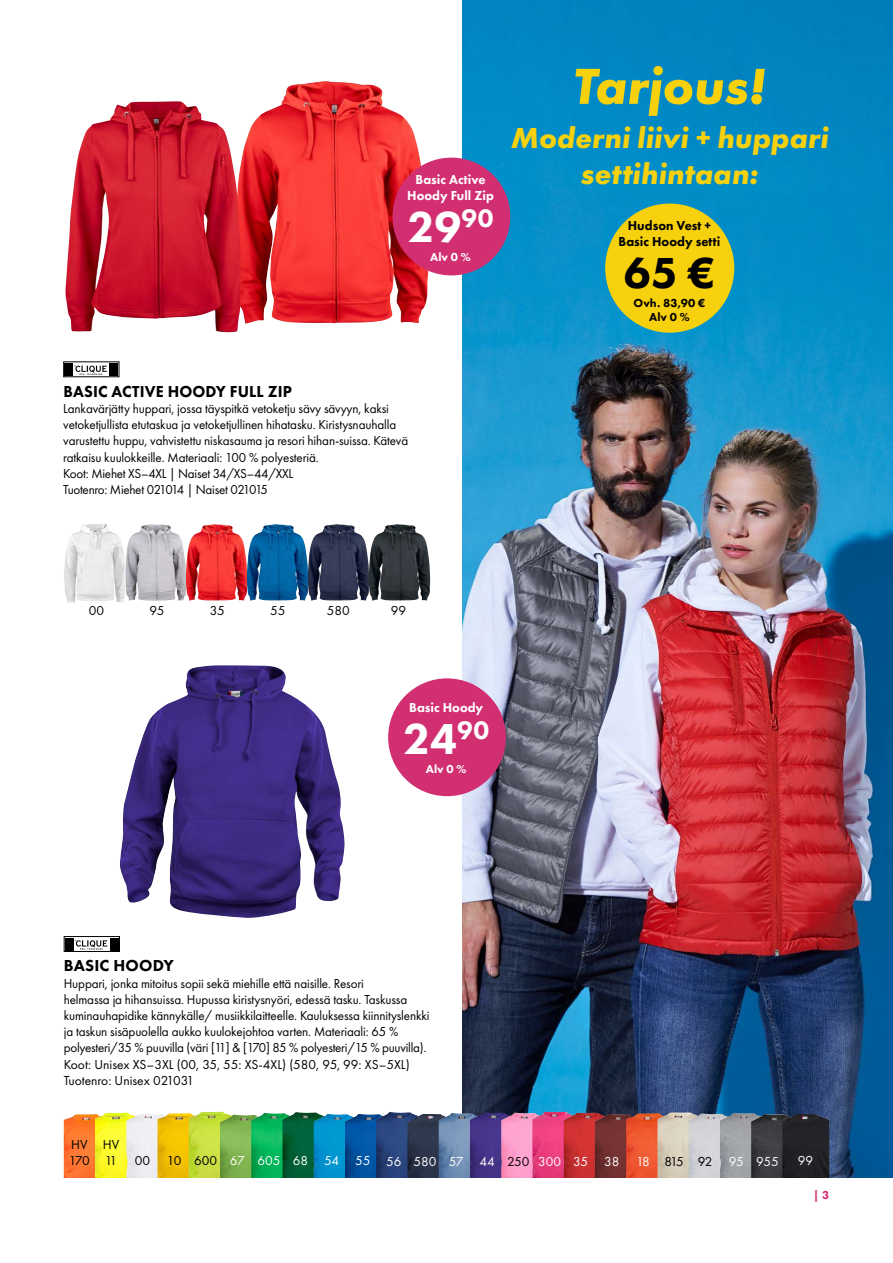
<style>
.page{position:relative;width:893px;height:1263px;background:#fff}
.page>*{position:absolute;margin:0;border:0;box-sizing:border-box;transform-origin:0 0}
.t1{font:italic 700 52.5px "Futura PT";letter-spacing:-.01em;color:#f7d00e}
.t2{font:800 45px "Futura PT";color:#fff}
.t3{font:800 45px "Futura PT";color:#000}
.t4{font:italic 700 30px/36px "Futura PT";color:#f7d00e;text-align:center}
.t5{font:800 16.5px "Futura PT";letter-spacing:.01em;color:#000}
.t6{font:13.5px/16.2px "Futura PT";letter-spacing:-.01em;color:#000}
.t7{font:13.5px "Futura PT";color:#fff}
.t8{font:800 13.5px/16.2px "Futura PT";color:#fff;text-align:center}
.t9{font:800 13.5px/16.2px "Futura PT";color:#000;text-align:center}
.t10{font:800 12px/14.4px "Futura PT";color:#000;text-align:center}
.t11{font:800 12px "Futura PT";color:#fff}
.t12{font:800 12px "Futura PT";color:#d12f72}
.s1{color:#000}
</style>
<div class="page">
<div style="left:462px;top:0;width:431px;height:191px;background:#0087c4"></div>
<div style="left:65px;top:937px;width:9px;height:13px;background:#000"></div>
<div style="left:110px;top:937px;width:8px;height:13px;background:#000"></div>
<svg style="left:75px;top:940px;width:32px;height:10px"></svg>
<div style="left:64px;top:936px;width:56px;height:16px;border:1px solid #000"></div>
<img style="left:462px;top:191px;width:431px;height:987px">
<div style="left:605px;top:204px;width:129px;height:129px;background:#f7d00e;border-radius:50%"></div>
<img style="left:388px;top:678px;width:118px;height:118px">
<img style="left:126px;top:524px;width:304px;height:77px">
<img style="left:241px;top:81px;width:188px;height:243px">
<img style="left:64px;top:524px;width:62px;height:79px">
<div style="left:65px;top:363px;width:8px;height:13px;background:#000"></div>
<div style="left:109px;top:363px;width:9px;height:13px;background:#000"></div>
<svg style="left:74px;top:365px;width:33px;height:10px"></svg>
<div style="left:63px;top:361px;width:56px;height:16px;border:1px solid #000"></div>
<img style="left:65px;top:101px;width:176px;height:232px">
<div style="left:392px;top:158px;width:118px;height:117px;background:#d12f72;border-radius:50%"></div>
<img style="left:119px;top:665px;width:226px;height:253px">
<img style="left:64px;top:1114px;width:31px;height:64px">
<img style="left:95px;top:1112px;width:33px;height:66px">
<img style="left:126px;top:1113px;width:32px;height:65px">
<img style="left:158px;top:1113px;width:31px;height:65px">
<img style="left:189px;top:1111px;width:47px;height:67px">
<img style="left:220px;top:1115px;width:31px;height:63px">
<img style="left:251px;top:1113px;width:31px;height:65px">
<img style="left:282px;top:1112px;width:37px;height:66px">
<img style="left:314px;top:1114px;width:31px;height:64px">
<img style="left:345px;top:1114px;width:31px;height:64px">
<img style="left:376px;top:1112px;width:37px;height:66px">
<img style="left:407px;top:1114px;width:32px;height:64px">
<img style="left:439px;top:1113px;width:31px;height:65px">
<img style="left:470px;top:1112px;width:47px;height:66px">
<img style="left:501px;top:1113px;width:31px;height:65px">
<img style="left:532px;top:1112px;width:47px;height:66px">
<img style="left:564px;top:1113px;width:46px;height:65px">
<img style="left:595px;top:1114px;width:31px;height:64px">
<img style="left:626px;top:1113px;width:31px;height:65px">
<img style="left:657px;top:1112px;width:47px;height:66px">
<img style="left:689px;top:1113px;width:31px;height:65px">
<img style="left:720px;top:1113px;width:47px;height:65px">
<img style="left:751px;top:1114px;width:31px;height:64px">
<img style="left:782px;top:1114px;width:47px;height:64px">
<p class="t8" style="left:407px;top:171px;width:88px">Basic Active<br>Hoody Full Zip</p>
<h2 class="t2" style="left:408px;top:199px;width:88px">29<sup>90</sup></h2>
<p class="t11" style="left:430px;top:249px;width:42px">Alv 0 %</p>
<h1 class="t1" style="left:573px;top:54px;width:195px">Tarjous!</h1>
<h3 class="t4" style="left:511px;top:120px;width:319px">Moderni liivi + huppari settihintaan:</h3>
<p class="t9" style="left:619px;top:217px;width:103px">Hudson Vest +<br>Basic Hoody setti</p>
<h2 class="t3" style="left:624px;top:245px;width:93px">65 €</h2>
<p class="t10" style="left:634px;top:296px;width:73px">Ovh. 83,90 €<br>Alv 0 %</p>
<p class="t5" style="left:63px;top:381px;width:230px">BASIC ACTIVE HOODY FULL ZIP</p>
<p class="t6" style="left:63px;top:400px;width:346px">Lankavärjätty huppari, jossa täyspitkä vetoketju sävy sävyyn, kaksi vetoketjullista etutaskua ja vetoketjullinen hihatasku. Kiristysnauhalla varustettu huppu, vahvistettu niskasauma ja resori hihan-suissa. Kätevä ratkaisu kuulokkeille. Materiaali: 100 % polyesteriä.<br>Koot: Miehet XS–4XL | Naiset 34/XS–44/XXL<br>Tuotenro: Miehet 021014 | Naiset 021015</p>
<p class="t6" style="left:89px;top:602px;width:17px">00</p>
<p class="t6" style="left:150px;top:602px;width:16px">95</p>
<p class="t6" style="left:210px;top:602px;width:16px">35</p>
<p class="t6" style="left:270px;top:602px;width:17px">55</p>
<p class="t6" style="left:327px;top:602px;width:25px">580</p>
<p class="t6" style="left:391px;top:602px;width:17px">99</p>
<p class="t8" style="left:409px;top:699px;width:76px">Basic Hoody</p>
<h2 class="t2" style="left:403px;top:711px;width:88px">24<sup>90</sup></h2>
<p class="t11" style="left:426px;top:761px;width:42px">Alv 0 %</p>
<p class="t5" style="left:64px;top:955px;width:111px">BASIC HOODY</p>
<p class="t6" style="left:64px;top:975px;width:367px">Huppari, jonka mitoitus sopii sekä miehille että naisille. Resori<br>helmassa ja hihansuissa. Hupussa kiristysnyöri, edessä tasku. Taskussa kuminauhapidike kännykälle/ musiikkilaitteelle. Kauluksessa kiinnityslenkki ja taskun sisäpuolella aukko kuulokejohtoa varten. Materiaali: 65 % polyesteri/35 % puuvilla (väri [11] &amp; [170] 85 % polyesteri/15 % puuvilla).<br>Koot: Unisex XS–3XL (00, 35, 55: XS-4XL) (580, 95, 99: XS–5XL)<br>Tuotenro: Unisex 021031</p>
<p class="t6" style="left:69px;top:1136px;width:22px">HV<br>170</p>
<p class="t6" style="left:103px;top:1136px;width:18px">HV<br>11</p>
<p class="t7" style="left:135px;top:1153px;width:645px"><span class="s1">00 10 600</span> 67 605 68 54 55 56 580 57 44 <span class="s1">250</span> 300 35 38 18 <span class="s1">815 92</span> 95 955</p>
<p class="t7" style="left:798px;top:1153px;width:17px">99</p>
<p class="t12" style="left:813px;top:1187px;width:18px">| 3</p>
</div>
